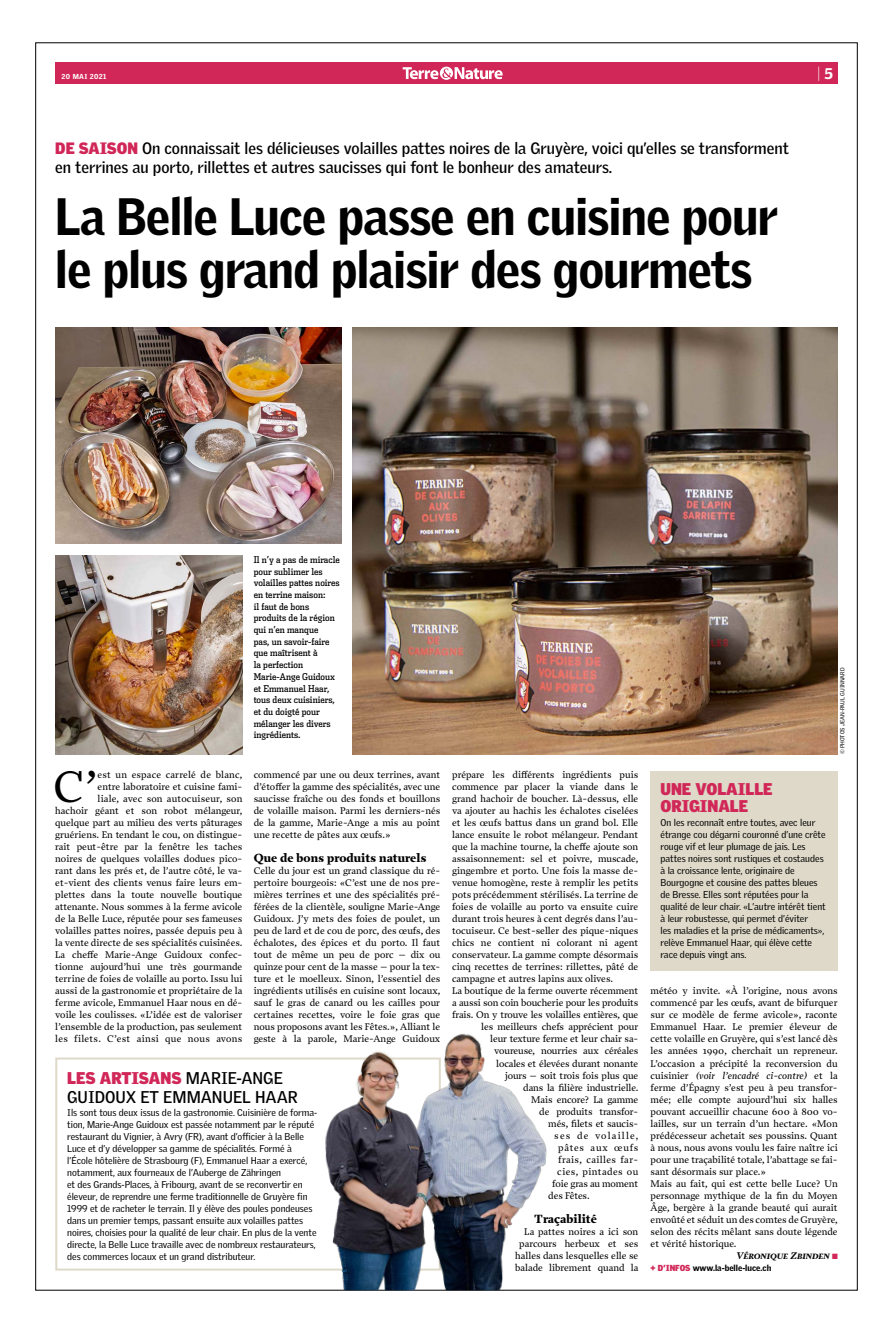
<style>
.page{position:relative;width:893px;height:1333px;background:#fff}
.page>*{position:absolute;margin:0;border:0;box-sizing:border-box;transform-origin:0 0}
.TP_titre_x04{font:900 51px/53px "Griffith Gothic";letter-spacing:-.01em;color:#000;scale:.94 1}
.TP_texte_de_base_let{font:44.9px "Prensa";color:#000}
.ENC_titre_x21{font:900 16.5px/17px "Griffith Gothic";color:#d12758}
.ENC_titre_x21-2{font:700 16.5px "Griffith Gothic";color:#000}
.TP_chapeau_x06{font:700 16px/18.5px "Griffith Gothic";color:#000}
.t1{font:100 15px "Griffith Gothic";color:#fff}
.TP_intertitre_x09{font:900 12px "Prensa";color:#000}
.TP_texte_de_base_x08{font:9.8px/12px "Prensa";letter-spacing:-.01em;color:#000;text-align:justify}
.TP_texte_de_base_let-2{font:9.8px/12px "Prensa";color:#000;text-align:right}
.TP_texte_de_base_x08-2{font:9.8px "Prensa";letter-spacing:.04em;color:#000}
.TP_signature_x07{font:9.8px "Prensa Bold Italic SC";color:#000}
.TP_texte_de_base_x08-3{font:9.8px "Prensa";letter-spacing:.125em;color:#000}
.TP_texte_de_base_x08-4{font:9.8px "Prensa";letter-spacing:.075em;color:#000}
.ENC_texte_de_base_x2{font:9.6px/12px "Griffith Gothic";color:#000}
.TP_légende_x11{font:9.3px/11.7px "Dispatch Cond";color:#000}
.TP_note_de_bas_de_pa{font:900 8.5px "Griffith Gothic";color:#000}
.t2{font:900 7px "Griffith Gothic";letter-spacing:.045em;color:#fff}
.TP_crédit_x12{font:5.8px "Griffith Gothic";color:#000}
.s1{font-weight:900}
.s2{font-weight:900;color:#d12758}
.s3{font-weight:700;color:#000}
.s4{font-style:italic}
.s5{color:#d12758}
</style>
<div class="page">
<div style="left:55px;top:62px;width:783px;height:22px;background:#d12758"></div>
<svg style="left:403px;top:67px;width:100px;height:13px"></svg>
<img style="left:353px;top:327px;width:485px;height:427px">
<img style="left:55px;top:327px;width:287px;height:216px">
<div style="left:55px;top:1057px;width:386px;height:213px;border:2px solid #ded9c8"></div>
<img style="left:55px;top:555px;width:187px;height:199px">
<div style="left:651px;top:770px;width:187px;height:200px;background:#ded9c8"></div>
<img style="left:320px;top:1033px;width:234px;height:257px">
<p class="t2" style="left:62px;top:72px;width:46px">20 MAI 2021</p>
<h3 class="t1" style="left:817px;top:63px;width:18px">| <span class="s1">5</span></h3>
<p class="TP_chapeau_x06" style="left:55px;top:139px;width:735px"><span class="s2">DE SAISON</span> On connaissait les délicieuses volailles pattes noires de la Gruyère, voici qu’elles se transforment en terrines au porto, rillettes et autres saucisses qui font le bonheur des amateurs.</p>
<p class="TP_titre_x04" style="left:55px;top:190px;width:770px">La Belle Luce passe en cuisine pour le plus grand plaisir des gourmets</p>
<p class="TP_légende_x11" style="left:254px;top:553px;width:88px">Il n’y a pas de miracle pour sublimer les volailles pattes noires en terrine maison:<br>il faut de bons produits de la région qui n’en manque<br>pas, un savoir-faire que maîtrisent à<br>la perfection<br>Marie-Ange Guidoux et Emmanuel Haar, tous deux cuisiniers, et du doigté pour mélanger les divers ingrédients.</p>
<p class="TP_crédit_x12" style="left:839px;top:754px;width:88px;rotate:-90deg">© PHOTOS JEAN-PAUL GUINNARD</p>
<p class="TP_texte_de_base_let" style="left:53px;top:760px;width:46px">C’</p>
<p class="TP_texte_de_base_let-2" style="left:55px;top:769px;width:189px">est un espace carrelé de blanc,<br>entre laboratoire et cuisine fami-<br>liale, avec son autocuiseur, son<br>hachoir géant et son robot mélangeur, quelque part au milieu des verts pâturages gruériens. En tendant le cou, on distingue&shy;rait peut-être par la fenêtre les taches noires de quelques volailles dodues pico&shy;rant dans les prés et, de l’autre côté, le va&shy;et-vient des clients venus faire leurs em&shy;plettes dans la toute nouvelle boutique attenante. Nous sommes à la ferme avicole de la Belle Luce, réputée pour ses fameuses volailles pattes noires, passée depuis peu à la vente directe de ses spécialités cuisinées.</p>
<p class="TP_texte_de_base_x08" style="left:55px;top:949px;width:189px">La cheffe Marie-Ange Guidoux confec&shy;tionne aujourd’hui une très gourmande terrine de foies de volaille au porto. Issu lui aussi de la gastronomie et propriétaire de la ferme avicole, Emmanuel Haar nous en dé&shy;voile les coulisses. «L’idée est de valoriser l’ensemble de la production, pas seulement les filets. C’est ainsi que nous avons</p>
<p class="TP_texte_de_base_x08" style="left:254px;top:769px;width:188px">commencé par une ou deux terrines, avant d’étoffer la gamme des spécialités, avec une saucisse fraîche ou des fonds et bouillons de volaille maison. Parmi les derniers-nés de la gamme, Marie-Ange a mis au point une recette de pâtes aux œufs.»</p>
<p class="TP_intertitre_x09" style="left:254px;top:851px;width:174px">Que de bons produits naturels</p>
<p class="TP_texte_de_base_x08" style="left:254px;top:865px;width:188px">Celle du jour est un grand classique du ré&shy;pertoire bourgeois: «C’est une de nos pre&shy;mières terrines et une des spécialités pré&shy;férées de la clientèle, souligne Marie-Ange Guidoux. J’y mets des foies de poulet, un peu de lard et de cou de porc, des œufs, des échalotes, des épices et du porto. Il faut tout de même un peu de porc – dix ou quinze pour cent de la masse – pour la tex&shy;ture et le moelleux. Sinon, l’essentiel des ingrédients utilisés en cuisine sont locaux, sauf le gras de canard ou les cailles pour certaines recettes, voire le foie gras que nous proposons avant les Fêtes.», Alliant le geste à la parole, Marie-Ange Guidoux</p>
<p class="ENC_titre_x21" style="left:67px;top:1069px;width:217px">LES ARTISANS <span class="s3">MARIE-ANGE</span></p>
<p class="ENC_titre_x21-2" style="left:67px;top:1086px;width:232px">GUIDOUX ET EMMANUEL HAAR</p>
<p class="ENC_texte_de_base_x2" style="left:67px;top:1106px;width:252px">Ils sont tous deux issus de la gastronomie. Cuisinière de forma&shy;tion, Marie-Ange Guidoux est passée notamment par le réputé restaurant du Vignier, à Avry (FR), avant d’officier à la Belle Luce et d’y développer sa gamme de spécialités. Formé à l’École hôtelière de Strasbourg (F), Emmanuel Haar a exercé, notamment, aux fourneaux de l’Auberge de Zähringen<br>et des Grands-Places, à Fribourg, avant de se reconvertir en éleveur, de reprendre une ferme traditionnelle de Gruyère fin 1999 et de racheter le terrain. Il y élève des poules pondeuses dans un premier temps, passant ensuite aux volailles pattes noires, choisies pour la qualité de leur chair. En plus de la vente directe, la Belle Luce travaille avec de nombreux restaurateurs, des commerces locaux et un grand distributeur.</p>
<p class="TP_texte_de_base_x08" style="left:452px;top:769px;width:188px">prépare les différents ingrédients puis commence par placer la viande dans le grand hachoir de boucher. Là-dessus, elle va ajouter au hachis les échalotes ciselées et les œufs battus dans un grand bol. Elle lance ensuite le robot mélangeur. Pendant que la machine tourne, la cheffe ajoute son assaisonnement: sel et poivre, muscade, gingembre et porto. Une fois la masse de&shy;venue homogène, reste à remplir les petits pots précédemment stérilisés. La terrine de foies de volaille au porto va ensuite cuire durant trois heures à cent degrés dans l’au&shy;tocuiseur. Ce best-seller des pique-niques chics ne contient ni colorant ni agent conservateur. La gamme compte désormais cinq recettes de terrines: rillettes, pâté de campagne et autres lapins aux olives.</p>
<p class="TP_texte_de_base_x08" style="left:452px;top:985px;width:188px">La boutique de la ferme ouverte récemment</p>
<p class="TP_texte_de_base_x08" style="left:452px;top:997px;width:188px">a aussi son coin boucherie pour les produits</p>
<p class="TP_texte_de_base_x08" style="left:452px;top:1009px;width:188px">frais. On y trouve les volailles entières, que</p>
<p class="TP_texte_de_base_x08" style="left:481px;top:1021px;width:159px">les meilleurs chefs apprécient pour</p>
<p class="TP_texte_de_base_x08" style="left:490px;top:1033px;width:150px">leur texture ferme et leur chair sa-</p>
<p class="TP_texte_de_base_x08" style="left:494px;top:1045px;width:146px">voureuse, nourries aux céréales</p>
<p class="TP_texte_de_base_x08" style="left:496px;top:1057px;width:144px">locales et élevées durant nonante</p>
<p class="TP_texte_de_base_x08" style="left:505px;top:1069px;width:134px">jours – soit trois fois plus que</p>
<p class="TP_texte_de_base_x08" style="left:523px;top:1081px;width:117px">dans la filière industrielle.</p>
<p class="TP_texte_de_base_x08" style="left:531px;top:1093px;width:109px">Mais encore? La gamme</p>
<p class="TP_texte_de_base_x08" style="left:539px;top:1105px;width:101px">de produits transfor-</p>
<p class="TP_texte_de_base_x08" style="left:548px;top:1117px;width:92px">més, filets et saucis-</p>
<p class="TP_texte_de_base_x08-3" style="left:554px;top:1129px;width:86px">ses de volaille,</p>
<p class="TP_texte_de_base_x08-4" style="left:558px;top:1141px;width:81px">pâtes aux œufs</p>
<p class="TP_texte_de_base_x08-2" style="left:558px;top:1153px;width:82px">frais, cailles far-</p>
<p class="TP_texte_de_base_x08-2" style="left:557px;top:1165px;width:83px">cies, pintades ou</p>
<p class="TP_texte_de_base_x08" style="left:552px;top:1177px;width:88px">foie gras au moment</p>
<p class="TP_texte_de_base_x08" style="left:548px;top:1189px;width:43px">des Fêtes.</p>
<p class="TP_intertitre_x09" style="left:534px;top:1211px;width:64px">Traçabilité</p>
<p class="TP_texte_de_base_x08" style="left:515px;top:1225px;width:125px;text-align:right">La pattes noires a ici son parcours herbeux et ses halles dans lesquelles elle se balade librement quand la</p>
<p class="ENC_titre_x21" style="left:660px;top:780px;width:114px">UNE VOLAILLE<br>ORIGINALE</p>
<p class="ENC_texte_de_base_x2" style="left:660px;top:816px;width:167px">On les reconnaît entre toutes, avec leur étrange cou dégarni couronné d’une crête rouge vif et leur plumage de jais. Les pattes noires sont rustiques et costaudes à la croissance lente, originaire de Bourgogne et cousine des pattes bleues de Bresse. Elles sont réputées pour la qualité de leur chair. «L’autre intérêt tient à leur robustesse, qui permet d’éviter<br>les maladies et la prise de médicaments», relève Emmanuel Haar, qui élève cette race depuis vingt ans.</p>
<p class="TP_texte_de_base_x08" style="left:651px;top:985px;width:189px">météo y invite. «À l’origine, nous avons commencé par les œufs, avant de bifurquer sur ce modèle de ferme avicole», raconte Emmanuel Haar. Le premier éleveur de cette volaille en Gruyère, qui s’est lancé dès les années 1990, cherchait un repreneur.<br>L’occasion a précipité la reconversion du cuisinier <span class="s4">(voir l’encadré ci-contre)</span> et la ferme d’Épagny s’est peu à peu transfor&shy;mée; elle compte aujourd’hui six halles pouvant accueillir chacune 600 à 800 vo&shy;lailles, sur un terrain d’un hectare. «Mon prédécesseur achetait ses poussins. Quant à nous, nous avons voulu les faire naître ici pour une traçabilité totale, l’abattage se fai&shy;sant désormais sur place.»</p>
<p class="TP_texte_de_base_x08" style="left:651px;top:1177px;width:189px">Mais au fait, qui est cette belle Luce? Un personnage mythique de la fin du Moyen Âge, bergère à la grande beauté qui aurait envoûté et séduit un des comtes de Gruyère, selon des récits mêlant sans doute légende et vérité historique.</p>
<p class="TP_signature_x07" style="left:737px;top:1249px;width:103px">Véronique Zbinden <span class="s5">■</span></p>
<p class="TP_note_de_bas_de_pa" style="left:651px;top:1262px;width:122px"><span class="s5">+ D’INFOS</span> www.la-belle-luce.ch</p>
</div>
